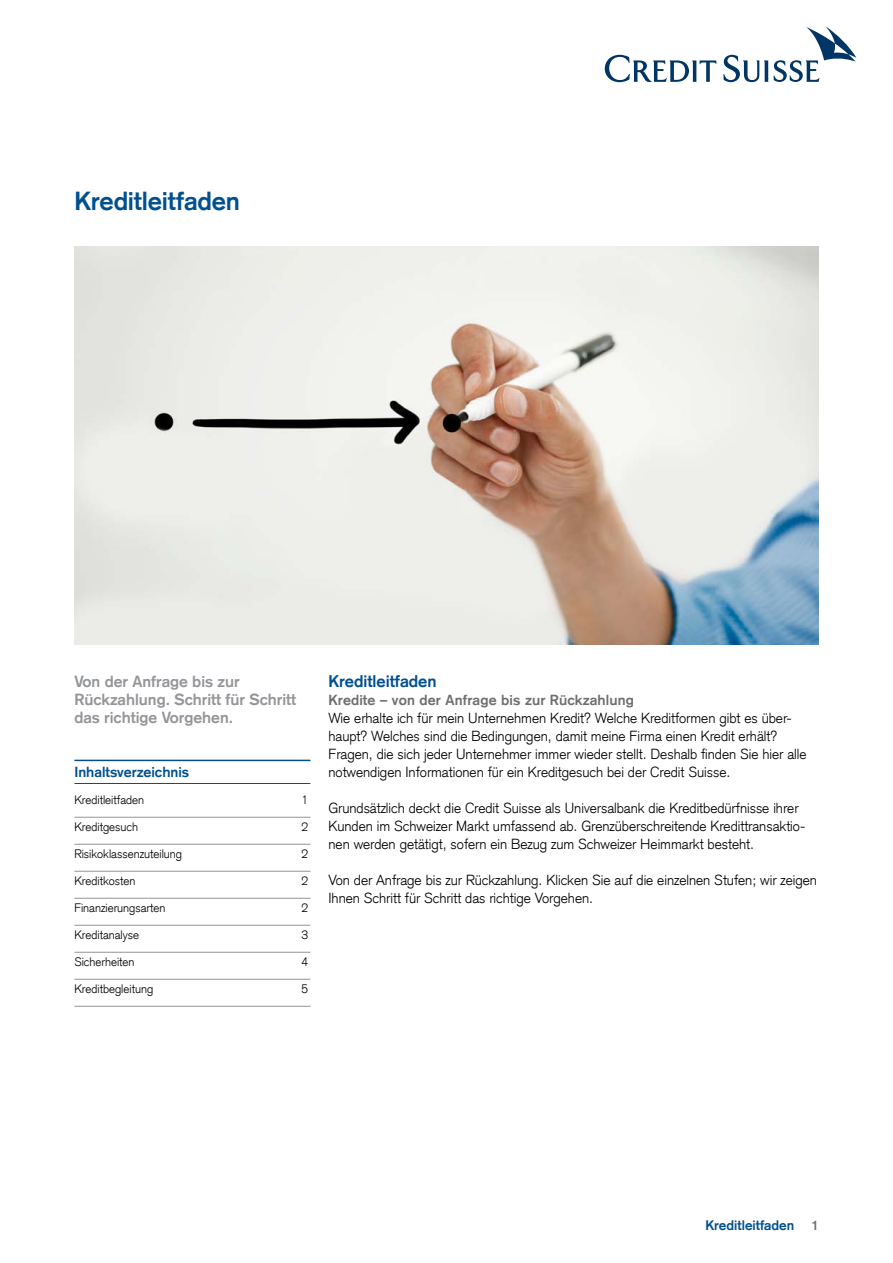
<style>
.page{position:relative;width:893px;height:1263px;background:#fff}
.page>*{position:absolute;margin:0;border:0;box-sizing:border-box;transform-origin:0 0}
.t1{font:700 25.5px "Credit Suisse Type";letter-spacing:-.01em;color:#00508f}
.t2{font:700 16.5px "Credit Suisse Type";color:#00508f}
.t3{font:700 15.75px/18px "Credit Suisse Type";color:#939598}
.t4{font:300 14.25px/18px "Credit Suisse Type";color:#000}
.t5{font:700 14.25px "Credit Suisse Type";letter-spacing:.01em;color:#6d6e71}
.t6{font:700 14.25px "Credit Suisse Type";color:#00508f}
.t7{font:700 13.5px "Credit Suisse Type";color:#00508f}
.t8{font:300 12px "Credit Suisse Type";color:#000}
.s1{color:#6d6e71}
</style>
<div class="page">
<hr style="left:74px;top:760px;width:236px;height:1px;background:#00508f">
<hr style="left:74px;top:783px;width:236px;height:1px;background:#00508f">
<hr style="left:74px;top:817px;width:236px;height:1px;background:#939598">
<hr style="left:74px;top:844px;width:236px;height:1px;background:#939598">
<hr style="left:74px;top:871px;width:236px;height:1px;background:#939598">
<hr style="left:74px;top:898px;width:236px;height:1px;background:#939598">
<hr style="left:74px;top:925px;width:236px;height:1px;background:#939598">
<hr style="left:74px;top:952px;width:236px;height:1px;background:#939598">
<hr style="left:74px;top:979px;width:236px;height:1px;background:#939598">
<hr style="left:74px;top:1006px;width:236px;height:1px;background:#939598">
<img style="left:74px;top:246px;width:745px;height:398px">
<svg style="left:605px;top:26px;width:251px;height:56px"></svg>
<h1 class="t1" style="left:74px;top:186px;width:167px">Kreditleitfaden</h1>
<p class="t3" style="left:74px;top:673px;width:223px">Von der Anfrage bis zur<br>Rückzahlung. Schritt für Schritt das richtige Vorgehen.</p>
<p class="t6" style="left:74px;top:764px;width:116px">Inhaltsverzeichnis</p>
<p class="t8" style="left:74px;top:793px;width:71px">Kreditleitfaden</p>
<p class="t8" style="left:302px;top:793px;width:8px">1</p>
<p class="t8" style="left:74px;top:820px;width:65px">Kreditgesuch</p>
<p class="t8" style="left:302px;top:820px;width:8px">2</p>
<p class="t8" style="left:74px;top:847px;width:109px">Risikoklassenzuteilung</p>
<p class="t8" style="left:302px;top:847px;width:8px">2</p>
<p class="t8" style="left:74px;top:874px;width:63px">Kreditkosten</p>
<p class="t8" style="left:302px;top:874px;width:8px">2</p>
<p class="t8" style="left:74px;top:901px;width:93px">Finanzierungsarten</p>
<p class="t8" style="left:302px;top:901px;width:8px">2</p>
<p class="t8" style="left:74px;top:928px;width:66px">Kreditanalyse</p>
<p class="t8" style="left:302px;top:928px;width:8px">3</p>
<p class="t8" style="left:74px;top:955px;width:62px">Sicherheiten</p>
<p class="t8" style="left:302px;top:955px;width:8px">4</p>
<p class="t8" style="left:74px;top:982px;width:80px">Kreditbegleitung</p>
<p class="t8" style="left:302px;top:982px;width:8px">5</p>
<p class="t2" style="left:328px;top:671px;width:110px">Kreditleitfaden</p>
<p class="t5" style="left:328px;top:692px;width:307px">Kredite – von der Anfrage bis zur Rückzahlung</p>
<p class="t4" style="left:328px;top:709px;width:480px">Wie erhalte ich für mein Unternehmen Kredit? Welche Kreditformen gibt es über&shy;haupt? Welches sind die Bedingungen, damit meine Firma einen Kredit erhält?<br>Fragen, die sich jeder Unternehmer immer wieder stellt. Deshalb finden Sie hier alle notwendigen Informationen für ein Kreditgesuch bei der Credit Suisse.</p>
<p class="t4" style="left:328px;top:799px;width:478px">Grundsätzlich deckt die Credit Suisse als Universalbank die Kreditbedürfnisse ihrer<br>Kunden im Schweizer Markt umfassend ab. Grenzüberschreitende Kredittransaktio&shy;nen werden getätigt, sofern ein Bezug zum Schweizer Heimmarkt besteht.</p>
<p class="t4" style="left:328px;top:871px;width:490px">Von der Anfrage bis zur Rückzahlung. Klicken Sie auf die einzelnen Stufen; wir zeigen<br>Ihnen Schritt für Schritt das richtige Vorgehen.</p>
<p class="t7" style="left:705px;top:1217px;width:115px">Kreditleitfaden <span class="s1">1</span></p>
</div>
